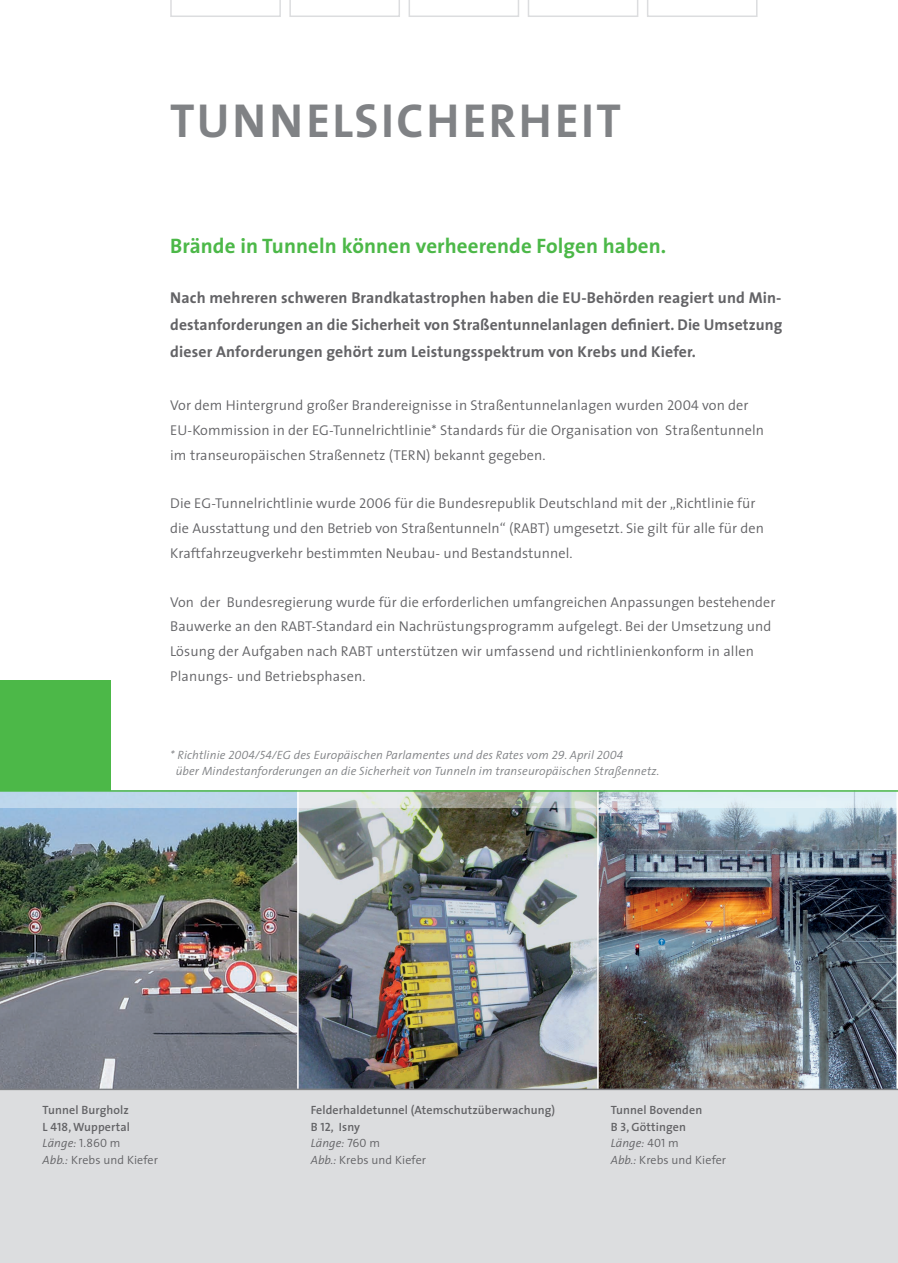
<style>
.page{position:relative;width:898px;height:1263px;background:#fff}
.page>*{position:absolute;margin:0;border:0;box-sizing:border-box;transform-origin:0 0}
.t1{font:700 48px "The Sans";letter-spacing:.05em;color:#808285}
.t2{font:700 21px "The Sans";letter-spacing:.005em;color:#4cb848}
.t3{font:700 15.75px/27px "The Sans";letter-spacing:.01em;color:#636366;text-align:justify}
.t4{font:300 14.25px/24.8px "The Sans";letter-spacing:.005em;color:#636366}
.t5{font:600 12px/16.5px "The Sans";letter-spacing:.01em;color:#636366}
.t6{font:italic 300 12px/16.5px "The Sans";letter-spacing:.01em;color:#808285}
.s1{font-family:"The Sans Semi Light Caps";font-weight:400}
.s2{font-family:"The Sans Semi Bold Caps";font-weight:400}
.s3{font-weight:300;font-style:italic}
.s4{font-weight:300}
</style>
<div class="page">
<div style="left:0;top:1088px;width:897px;height:175px;background:#dcdddf"></div>
<hr style="left:897px;top:1088px;width:1px;height:175px;background:#dcdddf">
<img style="left:598px;top:808px;width:298px;height:281px">
<img style="left:298px;top:808px;width:299px;height:281px">
<img style="left:0;top:808px;width:297px;height:281px">
<hr style="left:897px;top:791px;width:1px;height:298px;background:#fce9f1">
<svg style="left:0;top:792px;width:896px;height:16px;background:#c7d6dd"></svg>
<hr style="left:297px;top:790px;width:1px;height:299px;background:#fff">
<hr style="left:896px;top:790px;width:1px;height:299px;background:#fff">
<hr style="left:597px;top:790px;width:1px;height:299px;background:#fff">
<div style="left:0;top:680px;width:111px;height:111px;background:#4cb848"></div>
<hr style="left:0;top:1089px;width:897px;height:1px;background:#808285">
<hr style="left:0;top:790px;width:897px;height:2px;background:#4cb848">
<svg style="left:647px;top:0;width:110px;height:17px"></svg>
<svg style="left:528px;top:0;width:110px;height:17px"></svg>
<svg style="left:408px;top:0;width:111px;height:17px"></svg>
<svg style="left:289px;top:0;width:111px;height:17px"></svg>
<svg style="left:170px;top:0;width:111px;height:17px"></svg>
<h1 class="t1" style="left:170px;top:80px;width:452px">TUNNELSICHERHEIT</h1>
<h2 class="t2" style="left:170px;top:229px;width:497px">Brände in Tunneln können verheerende Folgen haben.</h2>
<p class="t3" style="left:170px;top:283px;width:613px">Nach mehreren schweren Brandkatastrophen haben die EU-Behörden reagiert und Min&shy;destanforderungen an die Sicherheit von Straßentunnelanlagen definiert. Die Umsetzung dieser Anforderungen gehört zum Leistungsspektrum von Krebs und Kiefer.</p>
<p class="t4" style="left:170px;top:392px;width:595px">Vor dem Hintergrund großer Brandereignisse in Straßentunnelanlagen wurden <span class="s1">2004</span> von der<br>EU-Kommission in der EG-Tunnelrichtlinie* Standards für die Organisation von Straßentunneln im transeuropäischen Straßennetz (TERN) bekannt gegeben.</p>
<p class="t4" style="left:170px;top:491px;width:595px">Die EG-Tunnelrichtlinie wurde <span class="s1">2006</span> für die Bundesrepublik Deutschland mit der ,,Richtlinie für die Ausstattung und den Betrieb von Straßentunneln‘‘ (RABT) umgesetzt. Sie gilt für alle für den<br>Kraftfahrzeugverkehr bestimmten Neubau- und Bestandstunnel.</p>
<p class="t4" style="left:170px;top:589px;width:606px">Von der Bundesregierung wurde für die erforderlichen umfangreichen Anpassungen bestehender Bauwerke an den RABT-Standard ein Nachrüstungsprogramm aufgelegt. Bei der Umsetzung und Lösung der Aufgaben nach RABT unterstützen wir umfassend und richtlinienkonform in allen Planungs- und Betriebsphasen.</p>
<p class="t6" style="left:176px;top:746px;width:485px;text-indent:-5px">* Richtlinie <span class="s1">2004/54</span>/EG des Europäischen Parlamentes und des Rates vom <span class="s1">29</span>. April <span class="s1">2004<br></span>über Mindestanforderungen an die Sicherheit von Tunneln im transeuropäischen Straßennetz.</p>
<p class="t5" style="left:43px;top:1102px;width:117px">Tunnel Burgholz<br>L <span class="s2">418</span>, Wuppertal<br><span class="s3">Länge:</span> <span class="s1">1.860</span> <span class="s4">m<br></span><span class="s3">Abb.:</span> <span class="s4">Krebs und Kiefer</span></p>
<p class="t5" style="left:310px;top:1102px;width:246px">Felderhaldetunnel (Atemschutzüberwachung)<br>B <span class="s2">12,</span> Isny<br><span class="s3">Länge:</span> <span class="s1">760</span> <span class="s4">m<br></span><span class="s3">Abb.:</span> <span class="s4">Krebs und Kiefer</span></p>
<p class="t5" style="left:610px;top:1102px;width:117px">Tunnel Bovenden<br>B <span class="s2">3</span>, Göttingen<br><span class="s3">Länge:</span> <span class="s1">401</span> <span class="s4">m<br></span><span class="s3">Abb.:</span> <span class="s4">Krebs und Kiefer</span></p>
</div>
